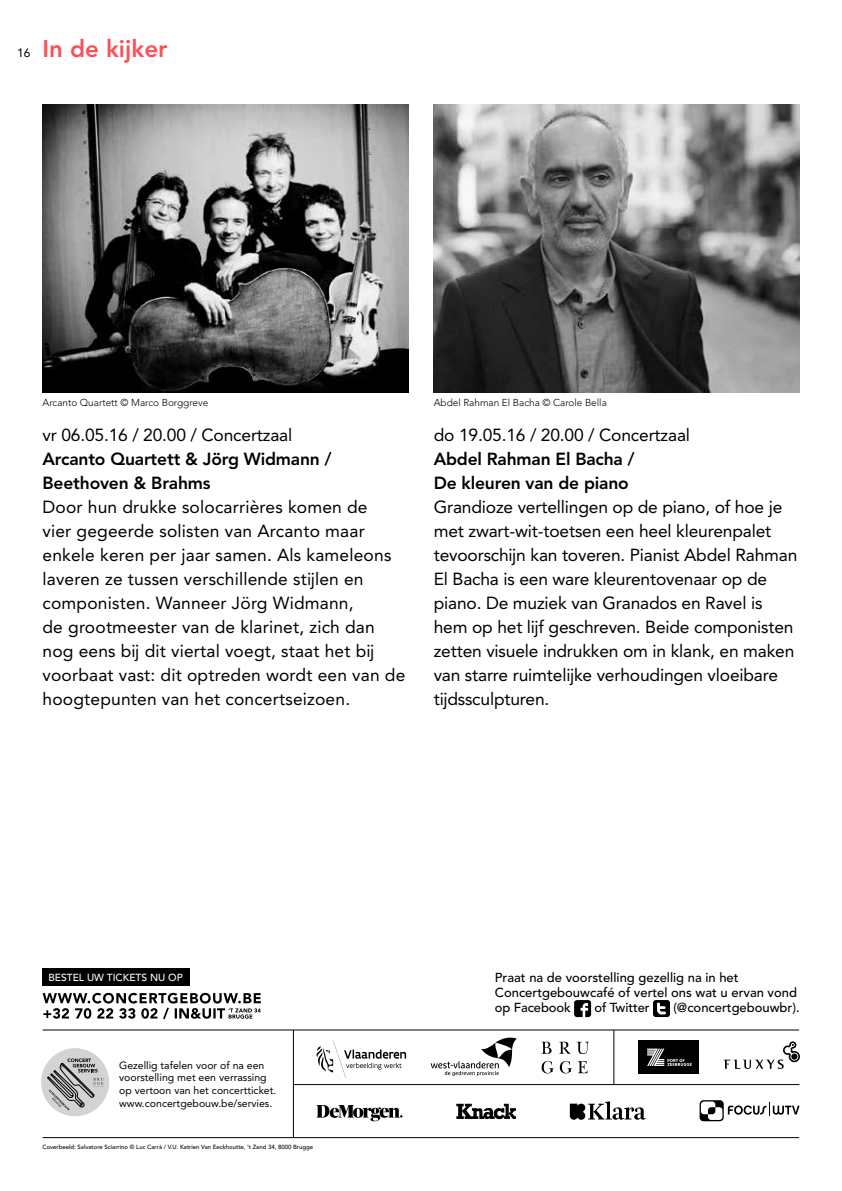
<style>
.page{position:relative;width:842px;height:1191px;background:#fff}
.page>*{position:absolute;margin:0;border:0;box-sizing:border-box;transform-origin:0 0}
.t1{font:800 24px "Avenir LT Pro";color:#fd4f57}
.t2{font:17.4px/24px "Avenir LT Pro";letter-spacing:-.01em;color:#000}
.t3{font:17.4px/24px "Avenir LT Pro";letter-spacing:.01em;color:#000}
.t4{font:800 17.4px/24px "Avenir LT Pro";letter-spacing:-.01em;color:#000}
.t5{font:500 13px/15px "Avenir LT Pro";color:#000}
.t6{font:12px "Avenir LT Pro";color:#000}
.t7{font:10.6px/12.6px "Avenir LT Pro";color:#000}
.t8{font:500 10.2px "Avenir LT Pro";color:#fff}
.t9{font:300 10px "Avenir LT Pro";color:#000}
.t10{font:500 6px "Avenir LT Pro";color:#000}
</style>
<div class="page">
<hr style="left:43px;top:1137px;width:756px;height:1px;background:#000">
<hr style="left:294px;top:1084px;width:505px;height:1px;background:#000">
<hr style="left:43px;top:1029px;width:756px;height:1px;background:#000">
<hr style="left:613px;top:1030px;width:1px;height:54px;background:#000">
<hr style="left:293px;top:1030px;width:1px;height:107px;background:#000">
<svg style="left:541px;top:1041px;width:11px;height:12px"></svg>
<svg style="left:559px;top:1041px;width:11px;height:12px"></svg>
<svg style="left:577px;top:1041px;width:12px;height:13px"></svg>
<svg style="left:542px;top:1061px;width:12px;height:12px"></svg>
<svg style="left:560px;top:1061px;width:12px;height:12px"></svg>
<svg style="left:578px;top:1061px;width:9px;height:12px"></svg>
<svg style="left:724px;top:1041px;width:76px;height:28px"></svg>
<div style="left:639px;top:1040px;width:60px;height:34px;background:#000"></div>
<svg style="left:647px;top:1048px;width:45px;height:18px"></svg>
<svg style="left:570px;top:1101px;width:76px;height:18px"></svg>
<svg style="left:456px;top:1103px;width:60px;height:17px"></svg>
<svg style="left:700px;top:1100px;width:99px;height:21px"></svg>
<div style="left:41px;top:1048px;width:68px;height:68px;background:#d3d3d2;border-radius:50%"></div>
<svg style="left:47px;top:1058px;width:57px;height:52px"></svg>
<svg style="left:43px;top:992px;width:218px;height:27px"></svg>
<div style="left:43px;top:968px;width:147px;height:18px;background:#000"></div>
<svg style="left:431px;top:1037px;width:86px;height:39px"></svg>
<svg style="left:316px;top:1040px;width:90px;height:38px"></svg>
<svg style="left:316px;top:1105px;width:86px;height:16px"></svg>
<svg style="left:574px;top:1000px;width:17px;height:17px"></svg>
<svg style="left:653px;top:1000px;width:17px;height:17px"></svg>
<img style="left:434px;top:105px;width:365px;height:288px">
<img style="left:43px;top:105px;width:365px;height:288px">
<p class="t6" style="left:17px;top:45px;width:15px">16</p>
<h1 class="t1" style="left:43px;top:34px;width:126px">In de kijker</h1>
<p class="t9" style="left:43px;top:397px;width:167px">Arcanto Quartett © Marco Borggreve</p>
<p class="t9" style="left:434px;top:397px;width:175px">Abdel Rahman El Bacha © Carole Bella</p>
<p class="t2" style="left:43px;top:423px;width:251px">vr 06.05.16 / 20.00 / Concertzaal</p>
<p class="t4" style="left:43px;top:447px;width:290px">Arcanto Quartett &amp; Jörg Widmann /<br>Beethoven &amp; Brahms</p>
<p class="t3" style="left:43px;top:495px;width:364px">Door hun drukke solocarrières komen de<br>vier gegeerde solisten van Arcanto maar enkele keren per jaar samen. Als kameleons laveren ze tussen verschillende stijlen en componisten. Wanneer Jörg Widmann,<br>de grootmeester van de klarinet, zich dan nog eens bij dit viertal voegt, staat het bij voorbaat vast: dit optreden wordt een van de hoogtepunten van het concertseizoen.</p>
<p class="t2" style="left:434px;top:423px;width:258px">do 19.05.16 / 20.00 / Concertzaal</p>
<p class="t4" style="left:434px;top:447px;width:202px">Abdel Rahman El Bacha /<br>De kleuren van de piano</p>
<p class="t2" style="left:434px;top:495px;width:365px">Grandioze vertellingen op de piano, of hoe je met zwart-wit-toetsen een heel kleurenpalet tevoorschijn kan toveren. Pianist Abdel Rahman El Bacha is een ware kleurentovenaar op de piano. De muziek van Granados en Ravel is hem op het lijf geschreven. Beide componisten zetten visuele indrukken om in klank, en maken van starre ruimtelijke verhoudingen vloeibare tijdssculpturen.</p>
<p class="t8" style="left:48px;top:971px;width:136px">BESTEL UW TICKETS NU OP</p>
<p class="t7" style="left:119px;top:1058px;width:159px">Gezellig tafelen voor of na een voorstelling met een verrassing op vertoon van het concertticket. www.concertgebouw.be/servies.</p>
<p class="t10" style="left:43px;top:1143px;width:272px">Coverbeeld: Salvatore Sciarrino © Luc Carrà / V.U. Katrien Van Eeckhoutte, ’t Zand 34, 8000 Brugge</p>
<p class="t5" style="left:495px;top:970px;width:304px">Praat na de voorstelling gezellig na in het<br>Concertgebouwcafé of vertel ons wat u ervan vond op Facebook</p>
<p class="t5" style="left:594px;top:1000px;width:57px">of Twitter</p>
<p class="t5" style="left:673px;top:1000px;width:128px">(@concertgebouwbr).</p>
</div>
